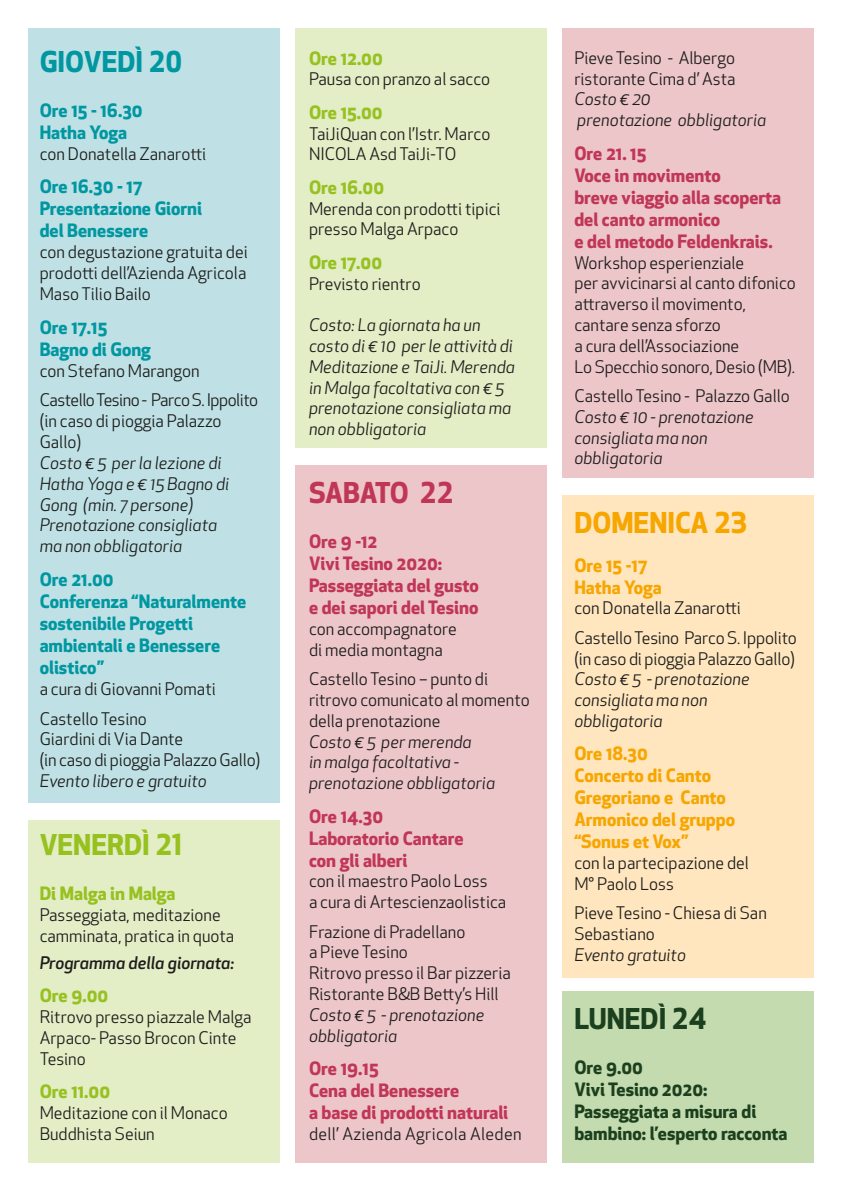
<style>
.page{position:relative;width:842px;height:1191px;background:#fff}
.page>*{position:absolute;margin:0;border:0;box-sizing:border-box;transform-origin:0 0}
.t1{font:700 28px "Apex New";color:#f7a600}
.t2{font:700 28px "Apex New";color:#0097a1}
.t3{font:700 28px "Apex New";color:#96c11f}
.t4{font:700 28px "Apex New";letter-spacing:-.01em;color:#c03657}
.t5{font:700 28px "Apex New";color:#1c401e}
.t6{font:700 18px/22px "Apex New";color:#c03657}
.t7{font:700 18px/22px "Apex New";color:#0097a1}
.t8{font:700 18px/22px "Apex New";color:#f7a600}
.t9{font:700 18px/22px "Apex New";color:#1c401e}
.t10{font:700 18px "Apex New";color:#96c11f}
.t11{font:17px/20.8px "Apex New";color:#1d1d1b}
.t12{font:italic 17px/20.8px "Apex New";color:#1d1d1b}
.t13{font:17px/29.4px "Apex New";letter-spacing:-.03em;color:#1d1d1b}
.t14{font:17px "Apex New";letter-spacing:.02em;color:#1d1d1b}
.t15{font:italic 500 17px "Apex New";color:#1d1d1b}
</style>
<div class="page">
<div style="left:28px;top:28px;width:251px;height:775px;background:#bfe1e5"></div>
<div style="left:28px;top:820px;width:251px;height:342px;background:#e3edc6"></div>
<div style="left:296px;top:28px;width:251px;height:420px;background:#e3edc6"></div>
<div style="left:296px;top:465px;width:251px;height:697px;background:#edc6ca"></div>
<div style="left:563px;top:28px;width:251px;height:450px;background:#edc6ca"></div>
<div style="left:563px;top:495px;width:251px;height:482px;background:#ffe6bf"></div>
<div style="left:563px;top:990px;width:251px;height:172px;background:#c3dbaf"></div>
<h1 class="t2" style="left:40px;top:42px;width:144px">GIOVEDÌ 20</h1>
<p class="t7" style="left:40px;top:98px;width:105px">Ore 15 - 16.30<br>Hatha Yoga</p>
<p class="t11" style="left:40px;top:143px;width:168px">con Donatella Zanarotti</p>
<p class="t7" style="left:40px;top:175px;width:164px">Ore 16.30 - 17<br>Presentazione Giorni del Benessere</p>
<p class="t11" style="left:40px;top:242px;width:210px;text-align:justify">con degustazione gratuita dei prodotti dell’Azienda Agricola Maso Tilio Bailo</p>
<p class="t7" style="left:40px;top:315px;width:113px">Ore 17.15<br>Bagno di Gong</p>
<p class="t13" style="left:40px;top:356px;width:220px">con Stefano Marangon<br>Castello Tesino - Parco S. Ippolito</p>
<p class="t11" style="left:40px;top:410px;width:183px">(in caso di pioggia Palazzo<br>Gallo)</p>
<p class="t12" style="left:40px;top:452px;width:191px">Costo € 5 per la lezione di<br>Hatha Yoga e € 15 Bagno di<br>Gong (min. 7 persone)<br>Prenotazione consigliata ma non obbligatoria</p>
<p class="t7" style="left:40px;top:567px;width:208px">Ore 21.00<br>Conferenza “Naturalmente sostenibile Progetti ambientali e Benessere olistico”</p>
<p class="t11" style="left:40px;top:674px;width:178px;line-height:29.4px">a cura di Giovanni Pomati<br>Castello Tesino</p>
<p class="t11" style="left:40px;top:729px;width:222px">Giardini di Via Dante<br>(in caso di pioggia Palazzo Gallo)</p>
<p class="t12" style="left:40px;top:770px;width:169px">Evento libero e gratuito</p>
<h1 class="t3" style="left:40px;top:825px;width:144px">VENERDÌ 21</h1>
<p class="t10" style="left:40px;top:880px;width:137px">Di Malga in Malga</p>
<p class="t11" style="left:40px;top:904px;width:196px">Passeggiata, meditazione camminata, pratica in quota</p>
<p class="t15" style="left:40px;top:951px;width:196px">Programma della giornata:</p>
<p class="t10" style="left:40px;top:982px;width:70px">Ore 9.00</p>
<p class="t11" style="left:40px;top:1006px;width:214px">Ritrovo presso piazzale Malga<br>Arpaco- Passo Brocon Cinte<br>Tesino</p>
<p class="t10" style="left:40px;top:1078px;width:72px">Ore 11.00</p>
<p class="t11" style="left:40px;top:1102px;width:190px">Meditazione con il Monaco<br>Buddhista Seiun</p>
<p class="t10" style="left:309px;top:45px;width:75px">Ore 12.00</p>
<p class="t11" style="left:309px;top:69px;width:183px">Pausa con pranzo al sacco</p>
<p class="t10" style="left:309px;top:99px;width:75px">Ore 15.00</p>
<p class="t11" style="left:309px;top:123px;width:183px">TaiJiQuan con l’Istr. Marco<br>NICOLA Asd TaiJi-TO</p>
<p class="t10" style="left:309px;top:174px;width:77px">Ore 16.00</p>
<p class="t11" style="left:309px;top:198px;width:193px">Merenda con prodotti tipici presso Malga Arpaco</p>
<p class="t10" style="left:309px;top:249px;width:75px">Ore 17.00</p>
<p class="t11" style="left:309px;top:273px;width:113px">Previsto rientro</p>
<p class="t12" style="left:309px;top:315px;width:207px">Costo: La giornata ha un costo di € 10 per le attività di<br>Meditazione e TaiJi. Merenda in Malga facoltativa con € 5 prenotazione consigliata ma non obbligatoria</p>
<h1 class="t4" style="left:309px;top:473px;width:146px">SABATO 22</h1>
<p class="t6" style="left:309px;top:530px;width:171px">Ore 9 -12<br>Vivi Tesino 2020:<br>Passeggiata del gusto e dei sapori del Tesino</p>
<p class="t11" style="left:309px;top:618px;width:149px">con accompagnatore di media montagna</p>
<p class="t11" style="left:309px;top:668px;width:222px">Castello Tesino – punto di ritrovo comunicato al momento della prenotazione</p>
<p class="t12" style="left:309px;top:731px;width:188px">Costo € 5 per merenda<br>in malga facoltativa - prenotazione obbligatoria</p>
<p class="t6" style="left:309px;top:804px;width:156px">Ore 14.30<br>Laboratorio Cantare con gli alberi</p>
<p class="t11" style="left:309px;top:871px;width:199px">con il maestro Paolo Loss<br>a cura di Artescienzaolistica</p>
<p class="t11" style="left:309px;top:921px;width:203px">Frazione di Pradellano<br>a Pieve Tesino<br>Ritrovo presso il Bar pizzeria<br>Ristorante B&amp;B Betty’s Hill</p>
<p class="t12" style="left:309px;top:1004px;width:177px">Costo € 5 - prenotazione obbligatoria</p>
<p class="t6" style="left:309px;top:1056px;width:201px">Ore 19.15<br>Cena del Benessere<br>a base di prodotti naturali</p>
<p class="t14" style="left:309px;top:1123px;width:214px">dell’ Azienda Agricola Aleden</p>
<p class="t11" style="left:574px;top:47px;width:163px">Pieve Tesino - Albergo ristorante Cima d’ Asta</p>
<p class="t12" style="left:574px;top:89px;width:193px">Costo € 20<br>prenotazione obbligatoria</p>
<p class="t6" style="left:574px;top:141px;width:208px">Ore 21. 15<br>Voce in movimento<br>breve viaggio alla scoperta del canto armonico<br>e del metodo Feldenkrais.</p>
<p class="t11" style="left:574px;top:252px;width:223px">Workshop esperienziale<br>per avvicinarsi al canto difonico attraverso il movimento, cantare senza sforzo<br>a cura dell’Associazione<br>Lo Specchio sonoro, Desio (MB).</p>
<p class="t11" style="left:574px;top:385px;width:217px">Castello Tesino - Palazzo Gallo</p>
<p class="t12" style="left:574px;top:406px;width:181px">Costo € 10 - prenotazione consigliata ma non obbligatoria</p>
<h1 class="t1" style="left:574px;top:502px;width:175px">DOMENICA 23</h1>
<p class="t8" style="left:574px;top:553px;width:89px">Ore 15 -17<br>Hatha Yoga</p>
<p class="t11" style="left:574px;top:593px;width:224px;line-height:29.4px">con Donatella Zanarotti<br>Castello Tesino Parco S. Ippolito</p>
<p class="t11" style="left:574px;top:648px;width:222px">(in caso di pioggia Palazzo Gallo)</p>
<p class="t12" style="left:574px;top:669px;width:177px">Costo € 5 - prenotazione consigliata ma non obbligatoria</p>
<p class="t8" style="left:574px;top:742px;width:162px">Ore 18.30<br>Concerto di Canto<br>Gregoriano e Canto<br>Armonico del gruppo “Sonus et Vox”</p>
<p class="t11" style="left:574px;top:852px;width:176px">con la partecipazione del<br>M° Paolo Loss</p>
<p class="t11" style="left:574px;top:903px;width:194px">Pieve Tesino - Chiesa di San<br>Sebastiano</p>
<p class="t12" style="left:574px;top:944px;width:113px">Evento gratuito</p>
<h1 class="t5" style="left:574px;top:998px;width:134px">LUNEDÌ 24</h1>
<p class="t9" style="left:574px;top:1055px;width:215px">Ore 9.00<br>Vivi Tesino 2020:<br>Passeggiata a misura di bambino: l’esperto racconta</p>
</div>
